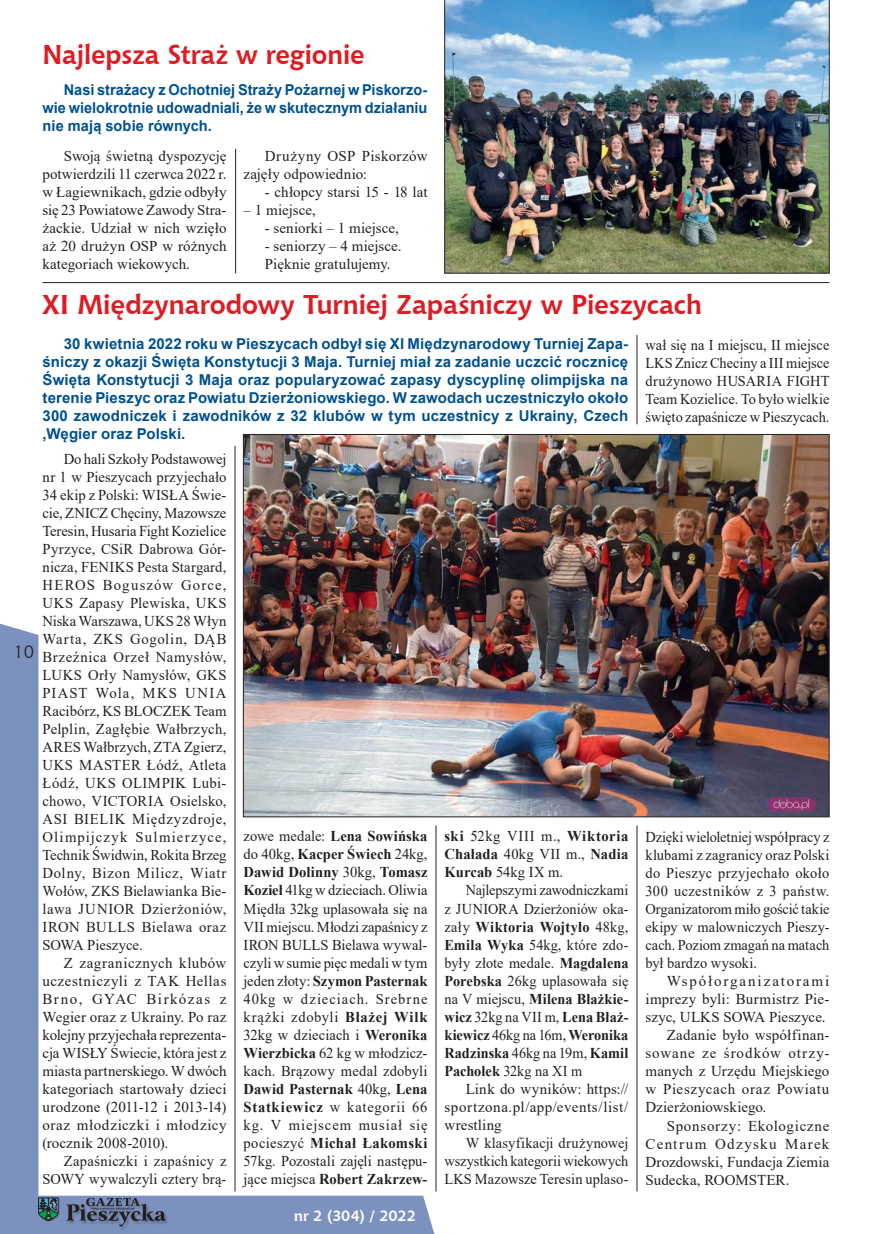
<style>
.page{position:relative;width:872px;height:1234px;background:#fff}
.page>*{position:absolute;margin:0;border:0;box-sizing:border-box;transform-origin:0 0}
.t1{font:700 27px "Chianti BT";letter-spacing:-.005em;color:#dd1d24}
.t2{font:18px "Chianti BT";color:#231f20}
.t3{font:15px/18px "Times New Roman";letter-spacing:.01em;color:#231f20;text-align:justify}
.t4{font:700 15px/18px "Arial";letter-spacing:.005em;color:#015190;text-align:justify}
.t5{font:15px/18px "Times New Roman";letter-spacing:.01em;color:#231f20;text-align:justify;scale:.96 1}
.t6{font:15px/18px "Times New Roman";letter-spacing:.01em;color:#231f20;text-align:justify;scale:.95 1}
.t7{font:700 15px/18px "Times New Roman";letter-spacing:.03em;color:#231f20;text-align:justify}
.t8{font:15px "Times New Roman";letter-spacing:.04em;color:#231f20}
.t9{font:15px "Times New Roman";letter-spacing:.065em;color:#231f20}
.t10{font:15px "Times New Roman";letter-spacing:.045em;color:#231f20}
.t11{font:15px "Times New Roman";letter-spacing:.125em;color:#231f20}
.t12{font:15px "Times New Roman";letter-spacing:.085em;color:#231f20}
.t13{font:700 15px "Chianti BT";letter-spacing:-.005em;color:#fff}
.s1{font-weight:700}
.s2{font-weight:400}
</style>
<div class="page">
<svg style="left:0;top:619px;width:438px;height:614px"></svg>
<hr style="left:235px;top:445px;width:1px;height:746px;background:#231f20">
<hr style="left:436px;top:825px;width:1px;height:366px;background:#231f20">
<hr style="left:636px;top:825px;width:1px;height:366px;background:#231f20">
<hr style="left:636px;top:335px;width:1px;height:89px;background:#231f20">
<img style="left:243px;top:434px;width:586px;height:383px">
<hr style="left:43px;top:282px;width:786px;height:1px;background:#231f20">
<img style="left:444px;top:0;width:385px;height:273px">
<hr style="left:235px;top:149px;width:1px;height:124px;background:#231f20">
<p class="t2" style="left:13px;top:639px;width:22px">10</p>
<h1 class="t1" style="left:43px;top:35px;width:324px">Najlepsza Straż w regionie</h1>
<p class="t4" style="left:43px;top:80px;width:386px;text-indent:21px">Nasi strażacy z Ochotniej Straży Pożarnej w Piskorzo&shy;wie wielokrotnie udowadniali, że w skutecznym działaniu nie mają sobie równych.</p>
<p class="t3" style="left:43px;top:146px;width:185px;text-indent:21px">Swoją świetną dyspozycję potwierdzili 11 czerwca 2022 r. w Łagiewnikach, gdzie odbyły się 23 Powiatowe Zawody Stra&shy;żackie. Udział w nich wzięło aż 20 drużyn OSP w różnych kategoriach wiekowych.</p>
<p class="t3" style="left:243px;top:146px;width:185px;text-indent:21px">Drużyny OSP Piskorzów zajęły odpowiednio:</p>
<p class="t3" style="left:265px;top:182px;width:164px">- chłopcy starsi 15 - 18 lat</p>
<p class="t3" style="left:243px;top:200px;width:74px">– 1 miejsce,</p>
<p class="t3" style="left:265px;top:218px;width:135px">- seniorki – 1 miejsce,</p>
<p class="t3" style="left:265px;top:236px;width:138px">- seniorzy – 4 miejsce.<br>Pięknie gratulujemy.</p>
<h1 class="t1" style="left:43px;top:286px;width:661px">XI Międzynarodowy Turniej Zapaśniczy w Pieszycach</h1>
<p class="t4" style="left:43px;top:335px;width:587px;text-indent:21px">30 kwietnia 2022 roku w Pieszycach odbył się XI Międzynarodowy Turniej Zapa&shy;śniczy z okazji Święta Konstytucji 3 Maja. Turniej miał za zadanie uczcić rocznicę Święta Konstytucji 3 Maja oraz popularyzować zapasy dyscyplinę olimpijska na terenie Pieszyc oraz Powiatu Dzierżoniowskiego. W zawodach uczestniczyło około 300 zawodniczek i zawodników z 32 klubów w tym uczestnicy z Ukrainy, Czech ,Węgier oraz Polski.</p>
<p class="t3" style="left:43px;top:449px;width:185px;text-indent:21px">Do hali Szkoły Podstawowej nr 1 w Pieszycach przyjechało 34 ekip z Polski: WISŁA Świe&shy;cie, ZNICZ Chęciny, Mazowsze Teresin, Husaria Fight Kozielice Pyrzyce, CSiR Dabrowa Gór&shy;nicza, FENIKS Pesta Stargard, HEROS Boguszów Gorce, UKS Zapasy Plewiska, UKS Niska Warszawa, UKS 28 Włyn Warta, ZKS Gogolin, DĄB Brzeźnica Orzeł Namysłów, LUKS Orły Namysłów, GKS PIAST Wola, MKS UNIA Racibórz, KS BLOCZEK Team Pelplin, Zagłębie Wałbrzych, ARES Wałbrzych, ZTA Zgierz, UKS MASTER Łódź, Atleta Łódź, UKS OLIMPIK Lubi&shy;chowo, VICTORIA Osielsko, ASI BIELIK Międzyzdroje, Olimpijczyk Sulmierzyce, Technik Świdwin, Rokita Brzeg Dolny, Bizon Milicz, Wiatr Wołów, ZKS Bielawianka Bie&shy;lawa JUNIOR Dzierżoniów, IRON BULLS Bielawa oraz SOWA Pieszyce.</p>
<p class="t3" style="left:43px;top:953px;width:185px;text-indent:21px">Z zagranicznych klubów uczestniczyli z TAK Hellas Brno, GYAC Birkózas z Wegier oraz z Ukrainy. Po raz kolejny przyjechała reprezenta&shy;cja WISŁY Świecie, która jest z miasta partnerskiego. W dwóch kategoriach startowały dzieci urodzone (2011-12 i 2013-14) oraz młodziczki i młodzicy (rocznik 2008-2010).</p>
<p class="t3" style="left:43px;top:1151px;width:185px;text-align:right">Zapaśniczki i zapaśnicy z<br>SOWY wywalczyli cztery brą-</p>
<p class="t3" style="left:243px;top:826px;width:185px">zowe medale: <span class="s1">Lena Sowińska </span>do 40kg, <span class="s1">Kacper Świech</span> 24kg, <span class="s1">Dawid Dolinny</span> 30kg, <span class="s1">Tomasz Kozieł</span> 41kg w dzieciach. Oliwia Międła 32kg uplasowała się na VII miejscu. Młodzi zapaśnicy z IRON BULLS Bielawa wywal&shy;czyli w sumie pięc medali w tym jeden złoty: <span class="s1">Szymon Pasternak </span>40kg w dzieciach. Srebrne krążki zdobyli <span class="s1">Błażej Wilk </span>32kg w dzieciach i <span class="s1">Weronika Wierzbicka</span> 62 kg w młodzicz&shy;kach. Brązowy medal zdobyli <span class="s1">Dawid Pasternak</span> 40kg, <span class="s1">Lena Statkiewicz</span> w kategorii 66 kg. V miejscem musiał się pocieszyć <span class="s1">Michał Łakomski </span>57kg. Pozostali zajęli następu&shy;jące miejsca <span class="s1">Robert Zakrzew-</span></p>
<p class="t7" style="left:444px;top:826px;width:185px">ski <span class="s2">52kg VIII m.,</span> Wiktoria Chałada <span class="s2">40kg VII m.,</span> Nadia Kurcab <span class="s2">54kg IX m.</span></p>
<p class="t6" style="left:444px;top:880px;width:195px;text-indent:21px">Najlepszymi zawodniczkami z JUNIORA Dzierżoniów oka&shy;zały <span class="s1">Wiktoria Wojtyło</span> 48kg, <span class="s1">Emila Wyka</span> 54kg, które zdo&shy;były złote medale. <span class="s1">Magdalena Porebska</span> 26kg uplasowała się na V miejscu, <span class="s1">Milena Błażkie&shy;wicz</span> 32kg na VII m, <span class="s1">Lena Błaż&shy;kiewicz</span> 46kg na 16m, <span class="s1">Weronika Radzinska</span> 46kg na 19m, <span class="s1">Kamil Pachołek</span> 32kg na XI m</p>
<p class="t3" style="left:444px;top:1078px;width:185px;text-indent:21px">Link do wyników: https:// sportzona.pl/app/events/list/ wrestling</p>
<p class="t5" style="left:444px;top:1132px;width:193px;text-indent:21px">W klasyfikacji drużynowej wszystkich kategorii wiekowych LKS Mazowsze Teresin uplaso-</p>
<p class="t13" style="left:294px;top:1204px;width:123px">nr 2 (304) / 2022</p>
<p class="t5" style="left:645px;top:335px;width:193px">wał się na I miejscu, II miejsce LKS Znicz Checiny a III miejsce drużynowo HUSARIA FIGHT Team Kozielice. To było wielkie święto zapaśnicze w Pieszycach.</p>
<p class="t5" style="left:645px;top:827px;width:193px">Dzięki wieloletniej współpracy z klubami z zagranicy oraz Polski do Pieszyc przyjechało około 300 uczestników z 3 państw.<br>Organizatorom miło gościć takie ekipy w malowniczych Pieszy&shy;cach. Poziom zmagań na matach był bardzo wysoki.</p>
<p class="t11" style="left:666px;top:970px;width:164px">Współorganizatorami</p>
<p class="t3" style="left:645px;top:989px;width:185px">imprezy byli: Burmistrz Pie-</p>
<p class="t3" style="left:645px;top:1007px;width:182px">szyc, ULKS SOWA Pieszyce.</p>
<p class="t3" style="left:666px;top:1025px;width:164px">Zadanie było współfinan-</p>
<p class="t9" style="left:645px;top:1042px;width:185px">sowane ze środków otrzy-</p>
<p class="t3" style="left:645px;top:1061px;width:185px">manych z Urzędu Miejskiego</p>
<p class="t8" style="left:645px;top:1078px;width:185px">w Pieszycach oraz Powiatu</p>
<p class="t3" style="left:645px;top:1097px;width:122px">Dzierżoniowskiego.</p>
<p class="t10" style="left:666px;top:1114px;width:164px">Sponsorzy: Ekologiczne</p>
<p class="t12" style="left:645px;top:1132px;width:185px">Centrum Odzysku Marek</p>
<p class="t3" style="left:645px;top:1151px;width:185px">Drozdowski, Fundacja Ziemia</p>
<p class="t3" style="left:645px;top:1169px;width:146px">Sudecka, ROOMSTER.</p>
</div>
